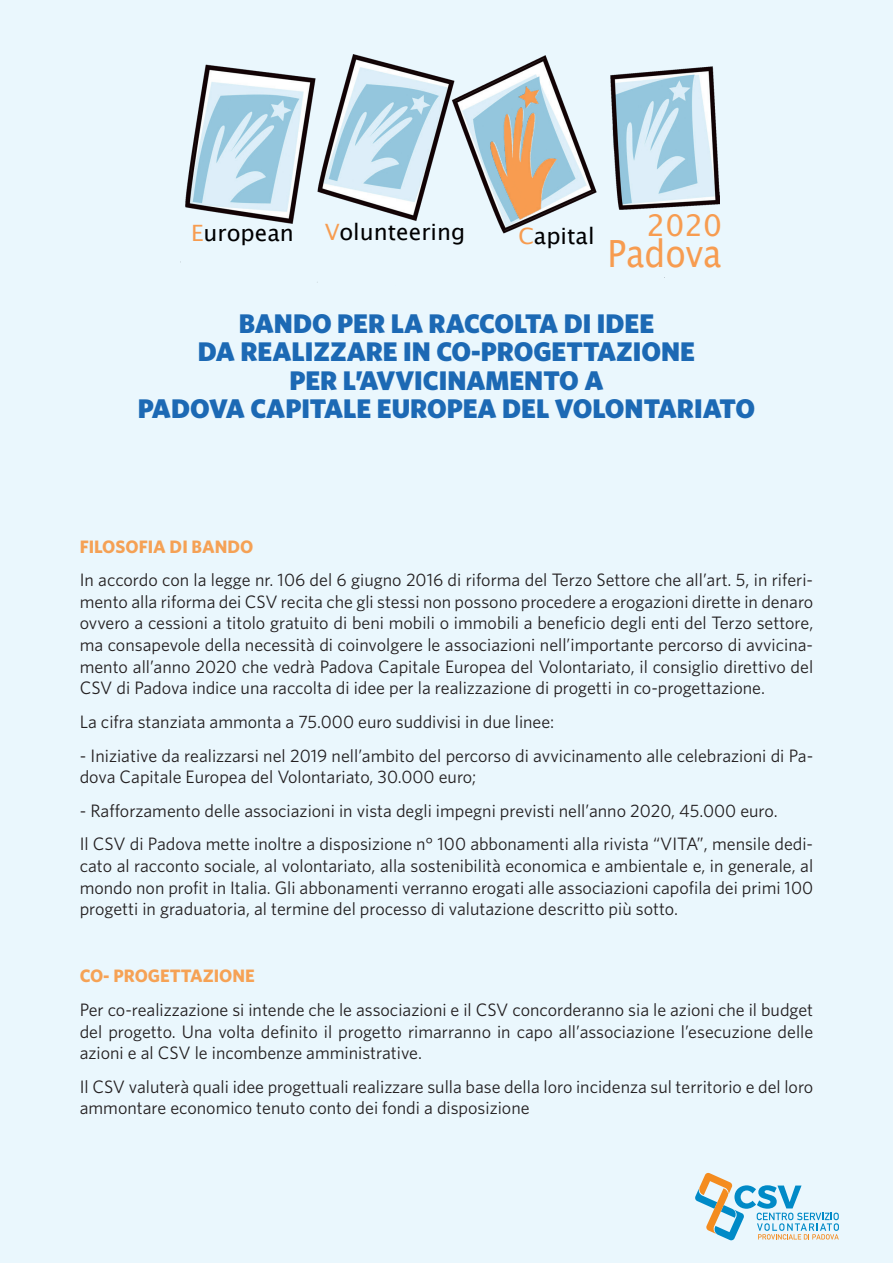
<style>
.page{position:relative;width:893px;height:1263px;background:#eaf7fd}
.page>*{position:absolute;margin:0;border:0;box-sizing:border-box;transform-origin:0 0}
.t1{font:37.5px "Lucida Grande";color:#f79c50;scale:.89 1}
.t2{font:30px "Lucida Grande";color:#f79c50}
.t3{font:900 27px/28.5px "Whitney HTF";color:#1c69b4;text-align:center}
.t4{font:22.5px "Lucida Grande";color:#000001}
.t5{font:18px/21.6px "Whitney HTF";color:#231f20;text-align:justify}
.t6{font:700 18px "Whitney HTF";color:#f5a155}
.t7{font:700 18px "Whitney HTF";color:#f6a255}
.s1{color:#f79c50}
</style>
<div class="page">
<svg style="left:695px;top:1173px;width:144px;height:68px;background:#bed9e0"></svg>
<img style="left:180px;top:54px;width:539px;height:231px">
<img style="left:491px;top:86px;width:66px;height:134px">
<p class="t4" style="left:191px;top:220px;width:104px"><span class="s1">E</span>uropean</p>
<p class="t4" style="left:325px;top:219px;width:142px"><span class="s1">V</span>olunteering</p>
<h2 class="t2" style="left:646px;top:208px;width:77px">2020</h2>
<p class="t4" style="left:518px;top:223px;width:78px"><span class="s1">C</span>apital</p>
<h1 class="t1" style="left:608px;top:233px;width:129px">Padova</h1>
<h3 class="t3" style="left:138px;top:308px;width:619px">BANDO PER LA RACCOLTA DI IDEE<br>DA REALIZZARE IN CO-PROGETTAZIONE<br>PER L’AVVICINAMENTO A<br>PADOVA CAPITALE EUROPEA DEL VOLONTARIATO</h3>
<p class="t6" style="left:80px;top:535px;width:175px">FILOSOFIA DI BANDO</p>
<p class="t5" style="left:80px;top:569px;width:735px">In accordo con la legge nr. 106 del 6 giugno 2016 di riforma del Terzo Settore che all’art. 5, in riferi&shy;mento alla riforma dei CSV recita che gli stessi non possono procedere a erogazioni dirette in denaro ovvero a cessioni a titolo gratuito di beni mobili o immobili a beneficio degli enti del Terzo settore, ma consapevole della necessità di coinvolgere le associazioni nell’importante percorso di avvicina&shy;mento all’anno 2020 che vedrà Padova Capitale Europea del Volontariato, il consiglio direttivo del CSV di Padova indice una raccolta di idee per la realizzazione di progetti in co-progettazione.</p>
<p class="t5" style="left:80px;top:710px;width:476px">La cifra stanziata ammonta a 75.000 euro suddivisi in due linee:</p>
<p class="t5" style="left:80px;top:744px;width:735px">- Iniziative da realizzarsi nel 2019 nell’ambito del percorso di avvicinamento alle celebrazioni di Pa&shy;dova Capitale Europea del Volontariato, 30.000 euro;</p>
<p class="t5" style="left:80px;top:793px;width:735px;line-height:33.6px">- Rafforzamento delle associazioni in vista degli impegni previsti nell’anno 2020, 45.000 euro.<br>Il CSV di Padova mette inoltre a disposizione n° 100 abbonamenti alla rivista “VITA”, mensile dedi-</p>
<p class="t5" style="left:80px;top:854px;width:735px">cato al racconto sociale, al volontariato, alla sostenibilità economica e ambientale e, in generale, al mondo non profit in Italia. Gli abbonamenti verranno erogati alle associazioni capofila dei primi 100 progetti in graduatoria, al termine del processo di valutazione descritto più sotto.</p>
<p class="t7" style="left:80px;top:965px;width:177px">CO- PROGETTAZIONE</p>
<p class="t5" style="left:80px;top:998px;width:735px">Per co-realizzazione si intende che le associazioni e il CSV concorderanno sia le azioni che il budget del progetto. Una volta definito il progetto rimarranno in capo all’associazione l’esecuzione delle azioni e al CSV le incombenze amministrative.</p>
<p class="t5" style="left:80px;top:1075px;width:735px">Il CSV valuterà quali idee progettuali realizzare sulla base della loro incidenza sul territorio e del loro ammontare economico tenuto conto dei fondi a disposizione</p>
</div>
